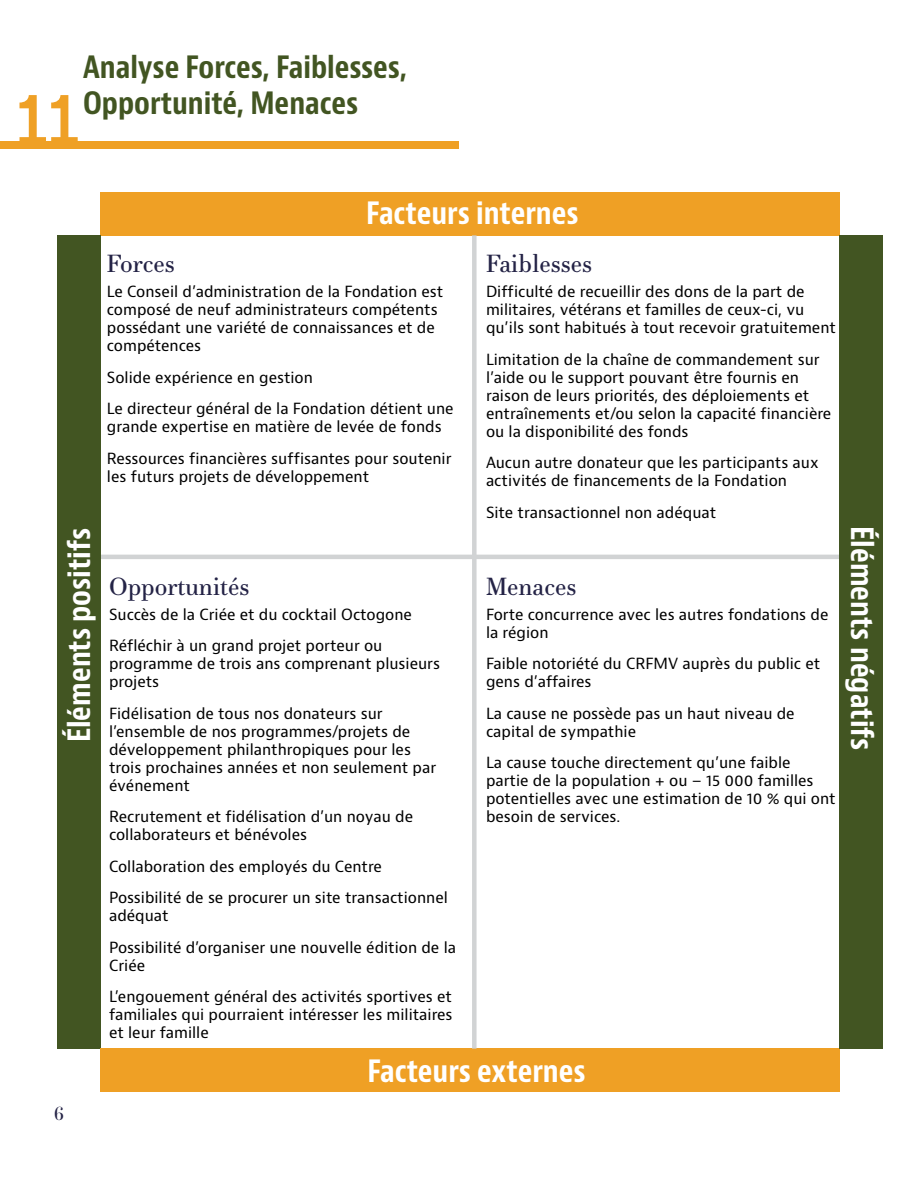
<style>
.page{position:relative;width:918px;height:1188px;background:#fff}
.page>*{position:absolute;margin:0;border:0;box-sizing:border-box;transform-origin:0 0}
.t1{font:72px "Mono 45 Headline";color:#efa025}
.t2{font:700 condensed 30px "Bernino Sans";color:#fff}
.t3{font:700 condensed 30px/36px "Bernino Sans";color:#425522}
.t4{font:24px "Essonnes Text";color:#242346}
.t5{font:18px "Essonnes Display";color:#242346}
.t6{font:15px/18px "Bernino Sans";color:#000}
</style>
<div class="page">
<hr style="left:99px;top:555px;width:764px;height:4px;background:#d1d3d4">
<div style="left:100px;top:192px;width:740px;height:43px;background:#efa025"></div>
<div style="left:57px;top:235px;width:43px;height:814px;background:#425522"></div>
<div style="left:100px;top:1049px;width:740px;height:43px;background:#efa025"></div>
<div style="left:0;top:141px;width:459px;height:7px;background:#efa025"></div>
<div style="left:472px;top:235px;width:5px;height:814px;background:#d1d3d4"></div>
<div style="left:840px;top:235px;width:43px;height:814px;background:#425522"></div>
<h2 class="t3" style="left:83px;top:50px;width:325px">Analyse Forces, Faiblesses,<br>Opportunité, Menaces</h2>
<h1 class="t1" style="left:16px;top:78px;width:65px">11</h1>
<h2 class="t2" style="left:366px;top:195px;width:214px">Facteurs internes</h2>
<h2 class="t2" style="left:61px;top:742px;width:216px;rotate:-90deg">Éléments positifs</h2>
<p class="t5" style="left:54px;top:1101px;width:11px">6</p>
<h3 class="t4" style="left:107px;top:246px;width:69px">Forces</h3>
<p class="t6" style="left:107px;top:283px;width:338px">Le Conseil d’administration de la Fondation est composé de neuf administrateurs compétents possédant une variété de connaissances et de compétences</p>
<p class="t6" style="left:107px;top:362px;width:348px;line-height:31.5px">Solide expérience en gestion<br>Le directeur général de la Fondation détient une</p>
<p class="t6" style="left:107px;top:411px;width:346px;line-height:31.5px">grande expertise en matière de levée de fonds<br>Ressources financières suffisantes pour soutenir</p>
<p class="t6" style="left:107px;top:467px;width:264px">les futurs projets de développement</p>
<h3 class="t4" style="left:109px;top:569px;width:142px">Opportunités</h3>
<p class="t6" style="left:109px;top:599px;width:305px;line-height:31.5px">Succès de la Criée et du cocktail Octogone<br>Réfléchir à un grand projet porteur ou</p>
<p class="t6" style="left:109px;top:655px;width:332px">programme de trois ans comprenant plusieurs projets</p>
<p class="t6" style="left:109px;top:705px;width:329px">Fidélisation de tous nos donateurs sur l’ensemble de nos programmes/projets de développement philanthropiques pour les trois prochaines années et non seulement par événement</p>
<p class="t6" style="left:109px;top:808px;width:306px">Recrutement et fidélisation d’un noyau de collaborateurs et bénévoles</p>
<p class="t6" style="left:109px;top:851px;width:340px;line-height:31.5px">Collaboration des employés du Centre<br>Possibilité de se procurer un site transactionnel</p>
<p class="t6" style="left:109px;top:900px;width:349px;line-height:31.5px">adéquat<br>Possibilité d’organiser une nouvelle édition de la</p>
<p class="t6" style="left:109px;top:950px;width:344px;line-height:31.5px">Criée<br>L’engouement général des activités sportives et</p>
<p class="t6" style="left:109px;top:1006px;width:345px">familiales qui pourraient intéresser les militaires et leur famille</p>
<h3 class="t4" style="left:486px;top:246px;width:108px">Faiblesses</h3>
<p class="t6" style="left:486px;top:283px;width:352px">Difficulté de recueillir des dons de la part de militaires, vétérans et familles de ceux-ci, vu qu’ils sont habitués à tout recevoir gratuitement</p>
<p class="t6" style="left:486px;top:350px;width:347px">Limitation de la chaîne de commandement sur l’aide ou le support pouvant être fournis en raison de leurs priorités, des déploiements et entraînements et/ou selon la capacité financière ou la disponibilité des fonds</p>
<p class="t6" style="left:486px;top:454px;width:334px">Aucun autre donateur que les participants aux activités de financements de la Fondation</p>
<p class="t6" style="left:486px;top:503px;width:232px">Site transactionnel non adéquat</p>
<h3 class="t4" style="left:486px;top:569px;width:92px">Menaces</h3>
<p class="t6" style="left:486px;top:606px;width:344px">Forte concurrence avec les autres fondations de la région</p>
<p class="t6" style="left:486px;top:655px;width:336px">Faible notoriété du CRFMV auprès du public et gens d’affaires</p>
<p class="t6" style="left:486px;top:705px;width:310px">La cause ne possède pas un haut niveau de capital de sympathie</p>
<p class="t6" style="left:486px;top:754px;width:351px">La cause touche directement qu’une faible partie de la population + ou – 15 000 familles potentielles avec une estimation de 10 % qui ont besoin de services.</p>
<h2 class="t2" style="left:367px;top:1052px;width:220px">Facteurs externes</h2>
<h2 class="t2" style="left:880px;top:526px;width:226px;rotate:90deg">Éléments négatifs</h2>
</div>
